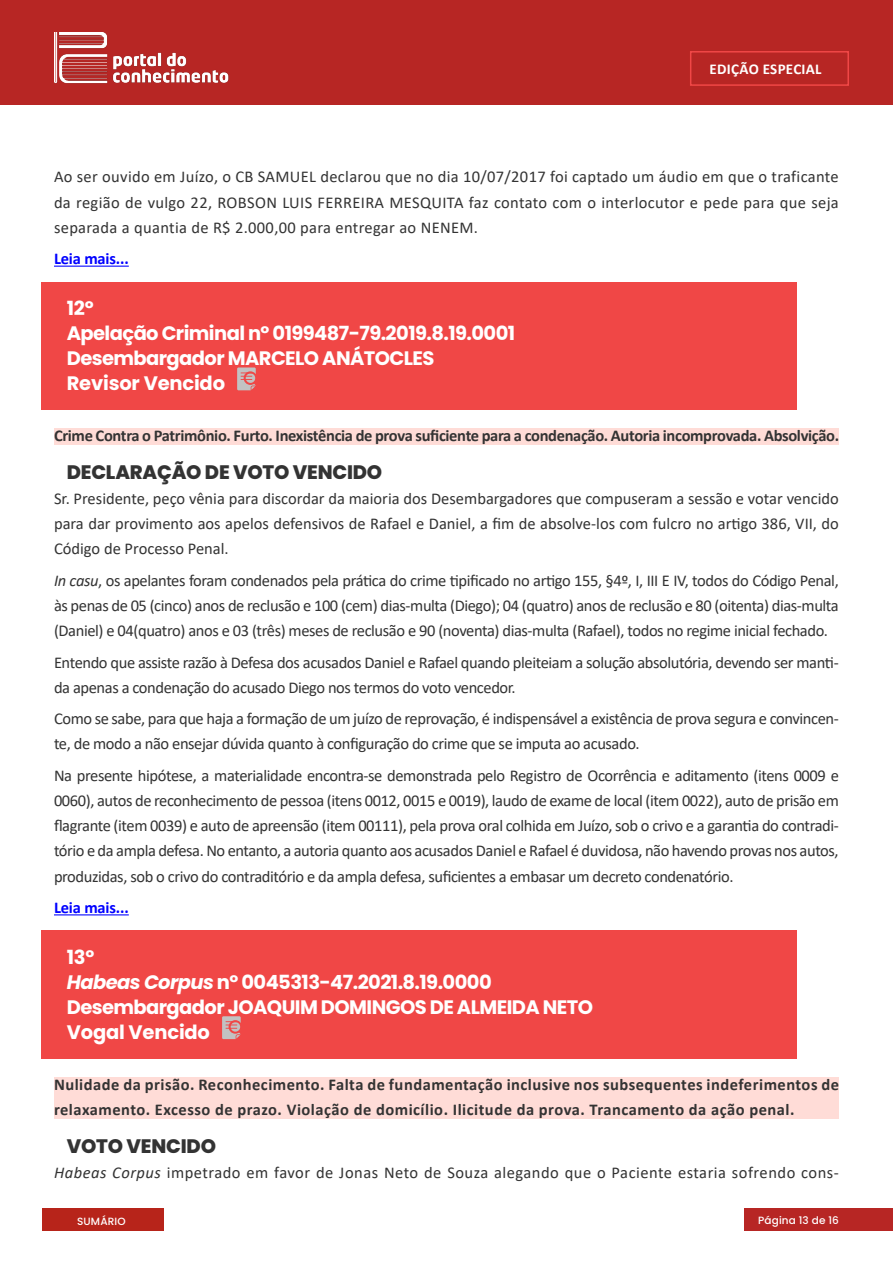
<style>
.page{position:relative;width:893px;height:1263px;background:#fff}
.page>*{position:absolute;margin:0;border:0;box-sizing:border-box;transform-origin:0 0}
.SOMBREAMENTO{font:700 19.5px "Poppins";letter-spacing:-.03em;color:#fff}
.artigo{font:800 19.5px "Poppins";letter-spacing:-.01em;color:#333}
.SOMBREAMENTO-2{font:700 19.5px "Poppins";letter-spacing:-.01em;color:#fff}
.artigo-2{font:16.5px/25.2px "Calibri";letter-spacing:-.025em;color:#333;text-align:justify}
.artigo-3{font:700 16.5px/25.2px "Calibri";letter-spacing:.025em;color:#333}
.artigo-4{font:700 16.5px "Calibri";letter-spacing:-.02em;color:#333}
.artigo-5{font:16.5px "Calibri";letter-spacing:.03em;color:#333}
.artigo-6{font:700 16.5px "Calibri";letter-spacing:-.01em;color:#00f}
.t1{font:700 15px "Calibri";letter-spacing:.02em;color:#fff}
.t2{font:500 10.5px "Poppins";letter-spacing:.01em;color:#fff}
.s1{font-style:italic}
</style>
<div class="page">
<div style="left:0;top:0;width:893px;height:105px;background:#b72624"></div>
<img style="left:55px;top:33px;width:173px;height:51px">
<div style="left:690px;top:51px;width:159px;height:35px;border:2px solid #f04746"></div>
<div style="left:744px;top:1209px;width:149px;height:22px;background:#b72624"></div>
<div style="left:43px;top:1209px;width:121px;height:22px;background:#b7241a"></div>
<hr style="left:54px;top:266px;width:75px;height:1px;background:#00f">
<div style="left:54px;top:429px;width:785px;height:16px;background:#ffdcd7"></div>
<hr style="left:54px;top:914px;width:75px;height:1px;background:#00f">
<div style="left:54px;top:1077px;width:785px;height:42px;background:#ffdcd7"></div>
<div style="left:41px;top:282px;width:755px;height:128px;background:#f04746"></div>
<div style="left:41px;top:930px;width:755px;height:129px;background:#f04746"></div>
<p class="t1" style="left:710px;top:58px;width:114px">EDIÇÃO ESPECIAL</p>
<p class="artigo-2" style="left:54px;top:164px;width:786px">Ao ser ouvido em Juízo, o CB SAMUEL declarou que no dia 10/07/2017 foi captado um áudio em que o traficante da região de vulgo 22, ROBSON LUIS FERREIRA MESQUITA faz contato com o interlocutor e pede para que seja separada a quantia de R$ 2.000,00 para entregar ao NENEM.</p>
<p class="artigo-6" style="left:54px;top:247px;width:76px">Leia mais...</p>
<p class="SOMBREAMENTO" style="left:67px;top:297px;width:29px">12º</p>
<p class="SOMBREAMENTO" style="left:67px;top:322px;width:450px">Apelação Criminal nº 0199487-79.2019.8.19.0001</p>
<p class="SOMBREAMENTO" style="left:67px;top:347px;width:369px">Desembargador MARCELO ANÁTOCLES</p>
<p class="SOMBREAMENTO-2" style="left:67px;top:372px;width:160px">Revisor Vencido</p>
<p class="artigo-4" style="left:54px;top:424px;width:787px">Crime Contra o Patrimônio. Furto. Inexistência de prova suficiente para a condenação. Autoria incomprovada. Absolvição.</p>
<p class="artigo" style="left:67px;top:461px;width:317px">DECLARAÇÃO DE VOTO VENCIDO</p>
<p class="artigo-2" style="left:54px;top:485px;width:786px">Sr. Presidente, peço vênia para discordar da maioria dos Desembargadores que compuseram a sessão e votar vencido para dar provimento aos apelos defensivos de Rafael e Daniel, a fim de absolve-los com fulcro no artigo 386, VII, do Código de Processo Penal.</p>
<p class="artigo-2" style="left:54px;top:567px;width:786px"><span class="s1">In casu</span>, os apelantes foram condenados pela prática do crime tipificado no artigo 155, §4º, I, III E IV, todos do Código Penal, às penas de 05 (cinco) anos de reclusão e 100 (cem) dias-multa (Diego); 04 (quatro) anos de reclusão e 80 (oitenta) dias-multa (Daniel) e 04(quatro) anos e 03 (três) meses de reclusão e 90 (noventa) dias-multa (Rafael), todos no regime inicial fechado.</p>
<p class="artigo-2" style="left:54px;top:649px;width:786px">Entendo que assiste razão à Defesa dos acusados Daniel e Rafael quando pleiteiam a solução absolutória, devendo ser manti&shy;da apenas a condenação do acusado Diego nos termos do voto vencedor.</p>
<p class="artigo-2" style="left:54px;top:706px;width:786px">Como se sabe, para que haja a formação de um juízo de reprovação, é indispensável a existência de prova segura e convincen&shy;te, de modo a não ensejar dúvida quanto à configuração do crime que se imputa ao acusado.</p>
<p class="artigo-2" style="left:54px;top:762px;width:786px">Na presente hipótese, a materialidade encontra-se demonstrada pelo Registro de Ocorrência e aditamento (itens 0009 e 0060), autos de reconhecimento de pessoa (itens 0012, 0015 e 0019), laudo de exame de local (item 0022), auto de prisão em flagrante (item 0039) e auto de apreensão (item 00111), pela prova oral colhida em Juízo, sob o crivo e a garantia do contradi&shy;tório e da ampla defesa. No entanto, a autoria quanto aos acusados Daniel e Rafael é duvidosa, não havendo provas nos autos, produzidas, sob o crivo do contraditório e da ampla defesa, suficientes a embasar um decreto condenatório.</p>
<p class="artigo-6" style="left:54px;top:896px;width:76px">Leia mais...</p>
<p class="SOMBREAMENTO" style="left:67px;top:945px;width:29px">13º</p>
<p class="SOMBREAMENTO" style="left:67px;top:971px;width:426px"><span class="s1">Habeas Corpus</span> nº 0045313-47.2021.8.19.0000</p>
<p class="SOMBREAMENTO" style="left:67px;top:996px;width:528px">Desembargador JOAQUIM DOMINGOS DE ALMEIDA NETO</p>
<p class="SOMBREAMENTO-2" style="left:67px;top:1021px;width:145px">Vogal Vencido</p>
<p class="artigo-3" style="left:54px;top:1071px;width:787px">Nulidade da prisão. Reconhecimento. Falta de fundamentação inclusive nos subsequentes indeferimentos de relaxamento. Excesso de prazo. Violação de domicílio. Ilicitude da prova. Trancamento da ação penal.</p>
<p class="artigo" style="left:67px;top:1135px;width:151px">VOTO VENCIDO</p>
<p class="artigo-5" style="left:54px;top:1161px;width:786px"><span class="s1">Habeas Corpus</span> impetrado em favor de Jonas Neto de Souza alegando que o Paciente estaria sofrendo cons-</p>
<p class="t2" style="left:77px;top:1216px;width:50px">SUMÁRIO</p>
<p class="t2" style="left:758px;top:1214px;width:82px">Página 13 de 16</p>
</div>
